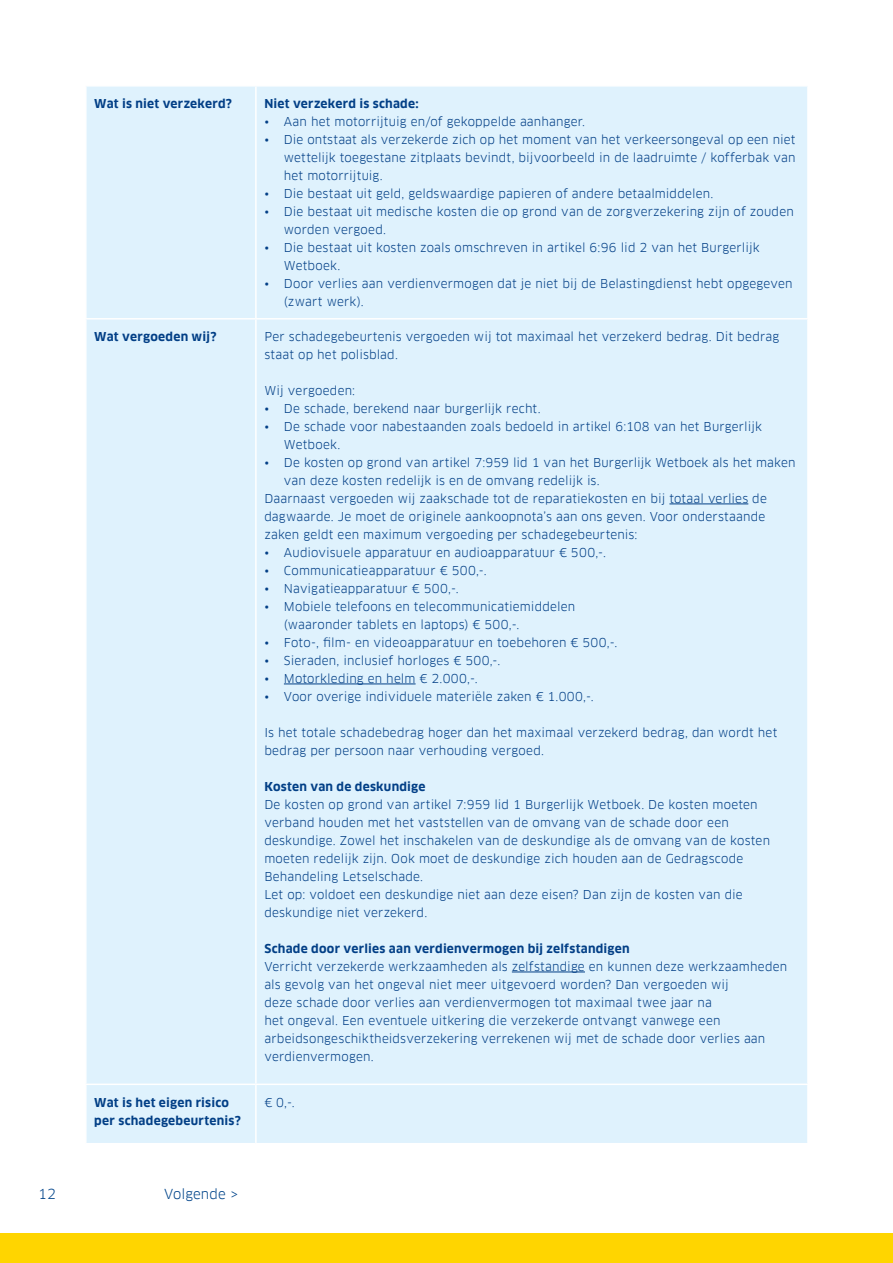
<style>
.page{position:relative;width:893px;height:1263px;background:#fff}
.page>*{position:absolute;margin:0;border:0;box-sizing:border-box;transform-origin:0 0}
.t1{font:13.5px "Clan Pro";letter-spacing:.005em;color:#00448a}
.Tekst_nummer_Tabel{font:12px/18px "Clan Pro";letter-spacing:.015em;color:#023f86}
.tekst_TABEL{font:700 12px/18px "Clan Pro";letter-spacing:.02em;color:#023f86}
.Tekst_nummer_Tabel-2{font:700 12px "Clan Pro";letter-spacing:.02em;color:#023f86}
</style>
<div class="page">
<div style="left:0;top:1233px;width:893px;height:30px;background:#ffd500"></div>
<div style="left:87px;top:87px;width:720px;height:1056px;background:#dff2fd"></div>
<hr style="left:255px;top:87px;width:2px;height:231px;background:#fff">
<hr style="left:85px;top:318px;width:171px;height:1px;background:#fff">
<hr style="left:256px;top:318px;width:553px;height:1px;background:#fff">
<hr style="left:255px;top:319px;width:2px;height:764px;background:#fff">
<hr style="left:85px;top:1083px;width:171px;height:2px;background:#fff">
<hr style="left:256px;top:1083px;width:553px;height:2px;background:#fff">
<hr style="left:255px;top:1085px;width:2px;height:58px;background:#fff">
<hr style="left:669px;top:504px;width:79px;height:1px;background:#023f86">
<hr style="left:284px;top:684px;width:132px;height:1px;background:#023f86">
<hr style="left:512px;top:972px;width:73px;height:1px;background:#023f86">
<p class="tekst_TABEL" style="left:94px;top:95px;width:139px">Wat is niet verzekerd?</p>
<p class="Tekst_nummer_Tabel-2" style="left:264px;top:97px;width:156px">Niet verzekerd is schade:</p>
<p class="Tekst_nummer_Tabel" style="left:264px;top:113px;width:322px">• Aan het motorrijtuig en/of gekoppelde aanhanger.</p>
<p class="Tekst_nummer_Tabel" style="left:284px;top:131px;width:513px;text-align:justify;text-indent:-20px">• Die ontstaat als verzekerde zich op het moment van het verkeersongeval op een niet wettelijk toegestane zitplaats bevindt, bijvoorbeeld in de laadruimte / kofferbak van het motorrijtuig.</p>
<p class="Tekst_nummer_Tabel" style="left:264px;top:185px;width:450px">• Die bestaat uit geld, geldswaardige papieren of andere betaalmiddelen.</p>
<p class="Tekst_nummer_Tabel" style="left:284px;top:203px;width:511px;text-indent:-20px">• Die bestaat uit medische kosten die op grond van de zorgverzekering zijn of zouden worden vergoed.</p>
<p class="Tekst_nummer_Tabel" style="left:284px;top:239px;width:477px;text-indent:-20px">• Die bestaat uit kosten zoals omschreven in artikel 6:96 lid 2 van het Burgerlijk<br>Wetboek.</p>
<p class="Tekst_nummer_Tabel" style="left:284px;top:275px;width:510px;text-indent:-20px">• Door verlies aan verdienvermogen dat je niet bij de Belastingdienst hebt opgegeven (zwart werk).</p>
<p class="tekst_TABEL" style="left:94px;top:328px;width:124px">Wat vergoeden wij?</p>
<p class="Tekst_nummer_Tabel" style="left:264px;top:328px;width:516px">Per schadegebeurtenis vergoeden wij tot maximaal het verzekerd bedrag. Dit bedrag staat op het polisblad.</p>
<p class="Tekst_nummer_Tabel" style="left:264px;top:382px;width:92px">Wij vergoeden:</p>
<p class="Tekst_nummer_Tabel" style="left:264px;top:400px;width:278px">• De schade, berekend naar burgerlijk recht.</p>
<p class="Tekst_nummer_Tabel" style="left:284px;top:418px;width:480px;text-indent:-20px">• De schade voor nabestaanden zoals bedoeld in artikel 6:108 van het Burgerlijk<br>Wetboek.</p>
<p class="Tekst_nummer_Tabel" style="left:284px;top:454px;width:513px;text-indent:-20px">• De kosten op grond van artikel 7:959 lid 1 van het Burgerlijk Wetboek als het maken van deze kosten redelijk is en de omvang redelijk is.</p>
<p class="Tekst_nummer_Tabel" style="left:264px;top:490px;width:504px">Daarnaast vergoeden wij zaakschade tot de reparatiekosten en bij totaal verlies de dagwaarde. Je moet de originele aankoopnota’s aan ons geven. Voor onderstaande zaken geldt een maximum vergoeding per schadegebeurtenis:</p>
<p class="Tekst_nummer_Tabel" style="left:264px;top:544px;width:343px">• Audiovisuele apparatuur en audioapparatuur € 500,-.</p>
<p class="Tekst_nummer_Tabel" style="left:264px;top:562px;width:224px">• Communicatieapparatuur € 500,-.</p>
<p class="Tekst_nummer_Tabel" style="left:264px;top:580px;width:196px">• Navigatieapparatuur € 500,-.</p>
<p class="Tekst_nummer_Tabel" style="left:264px;top:598px;width:312px">• Mobiele telefoons en telecommunicatiemiddelen</p>
<p class="Tekst_nummer_Tabel" style="left:284px;top:616px;width:237px">(waaronder tablets en laptops) € 500,-.</p>
<p class="Tekst_nummer_Tabel" style="left:264px;top:634px;width:355px">• Foto-, film- en videoapparatuur en toebehoren € 500,-.</p>
<p class="Tekst_nummer_Tabel" style="left:264px;top:652px;width:237px">• Sieraden, inclusief horloges € 500,-.</p>
<p class="Tekst_nummer_Tabel" style="left:264px;top:670px;width:215px">• Motorkleding en helm € 2.000,-.</p>
<p class="Tekst_nummer_Tabel" style="left:264px;top:688px;width:331px">• Voor overige individuele materiële zaken € 1.000,-.</p>
<p class="Tekst_nummer_Tabel" style="left:264px;top:724px;width:514px">Is het totale schadebedrag hoger dan het maximaal verzekerd bedrag, dan wordt het bedrag per persoon naar verhouding vergoed.</p>
<p class="tekst_TABEL" style="left:264px;top:778px;width:163px">Kosten van de deskundige</p>
<p class="Tekst_nummer_Tabel" style="left:264px;top:796px;width:507px">De kosten op grond van artikel 7:959 lid 1 Burgerlijk Wetboek. De kosten moeten verband houden met het vaststellen van de omvang van de schade door een deskundige. Zowel het inschakelen van de deskundige als de omvang van de kosten moeten redelijk zijn. Ook moet de deskundige zich houden aan de Gedragscode Behandeling Letselschade.</p>
<p class="Tekst_nummer_Tabel" style="left:264px;top:886px;width:480px">Let op: voldoet een deskundige niet aan deze eisen? Dan zijn de kosten van die deskundige niet verzekerd.</p>
<p class="tekst_TABEL" style="left:264px;top:940px;width:367px">Schade door verlies aan verdienvermogen bij zelfstandigen</p>
<p class="Tekst_nummer_Tabel" style="left:264px;top:958px;width:524px">Verricht verzekerde werkzaamheden als zelfstandige en kunnen deze werkzaamheden als gevolg van het ongeval niet meer uitgevoerd worden? Dan vergoeden wij<br>deze schade door verlies aan verdienvermogen tot maximaal twee jaar na<br>het ongeval. Een eventuele uitkering die verzekerde ontvangt vanwege een arbeidsongeschiktheidsverzekering verrekenen wij met de schade door verlies aan verdienvermogen.</p>
<p class="tekst_TABEL" style="left:94px;top:1093px;width:148px">Wat is het eigen risico per schadegebeurtenis?</p>
<p class="Tekst_nummer_Tabel" style="left:264px;top:1093px;width:32px">€ 0,-.</p>
<p class="t1" style="left:38px;top:1186px;width:19px">12</p>
<p class="t1" style="left:164px;top:1186px;width:76px">Volgende &gt;</p>
</div>
